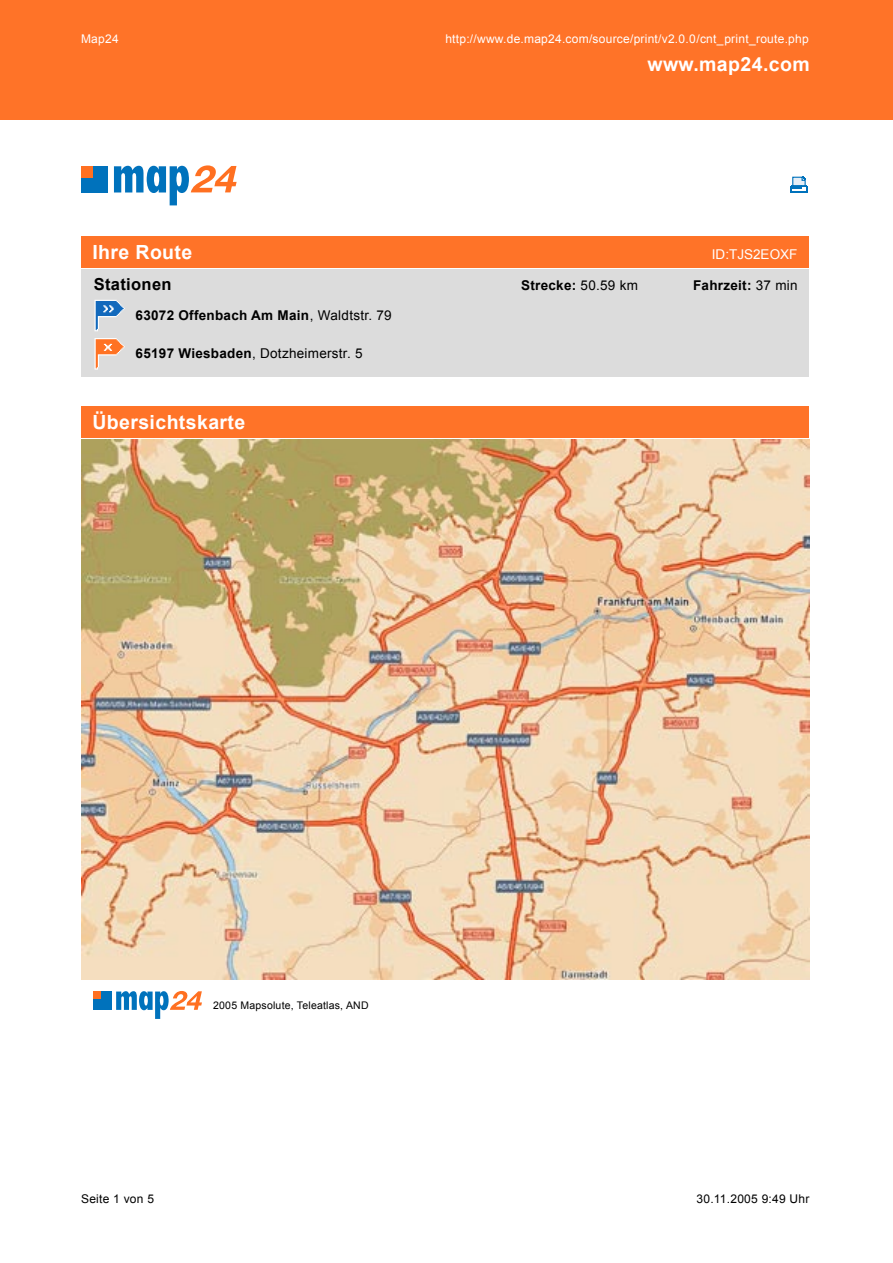
<style>
.page{position:relative;width:893px;height:1263px;background:#fff}
.page>*{position:absolute;margin:0;border:0;box-sizing:border-box;transform-origin:0 0}
.t1{font:700 19.5px "Arial";letter-spacing:.02em;color:#fff}
.t2{font:700 16.5px "Arial";letter-spacing:.02em;color:#000}
.t3{font:700 13.5px "Arial";letter-spacing:.02em;color:#000}
.t4{font:13.5px "Arial";letter-spacing:.02em;color:#000}
.t5{font:13.5px "Arial";color:#fff}
.t6{font:12px "Arial";letter-spacing:.02em;color:#fff}
.t7{font:12px "Arial";letter-spacing:.02em;color:#000}
.t8{font:10.5px "Arial";letter-spacing:.02em;color:#000}
.s1{font-weight:400}
.s2{font-weight:700}
</style>
<div class="page">
<div style="left:0;top:0;width:892px;height:120px;background:#ff7328"></div>
<div style="left:81px;top:236px;width:728px;height:32px;background:#ff7328"></div>
<div style="left:81px;top:407px;width:728px;height:31px;background:#ff7328"></div>
<div style="left:81px;top:269px;width:728px;height:108px;background:#dcdcdc"></div>
<img style="left:81px;top:439px;width:728px;height:540px">
<div style="left:93px;top:991px;width:18px;height:19px;background:#0072bc"></div>
<div style="left:93px;top:991px;width:8px;height:8px;background:#ff7021"></div>
<svg style="left:116px;top:991px;width:86px;height:28px"></svg>
<svg style="left:94px;top:338px;width:31px;height:32px"></svg>
<svg style="left:94px;top:300px;width:31px;height:31px"></svg>
<div style="left:81px;top:166px;width:26px;height:26px;background:#0072bc"></div>
<div style="left:81px;top:166px;width:11px;height:11px;background:#ff7021"></div>
<svg style="left:114px;top:165px;width:122px;height:40px"></svg>
<div style="left:789px;top:186px;width:18px;height:7px;background:#0072bc"></div>
<svg style="left:791px;top:176px;width:15px;height:15px"></svg>
<p class="t6" style="left:81px;top:32px;width:39px">Map24</p>
<p class="t6" style="left:445px;top:32px;width:365px">http://www.de.map24.com/source/print/v2.0.0/cnt_print_route.php</p>
<h1 class="t1" style="left:647px;top:53px;width:164px">www.map24.com</h1>
<h1 class="t1" style="left:92px;top:241px;width:101px">Ihre Route</h1>
<p class="t5" style="left:711px;top:247px;width:87px">ID:TJS2EOXF</p>
<h2 class="t2" style="left:94px;top:275px;width:79px">Stationen</h2>
<p class="t3" style="left:521px;top:277px;width:118px">Strecke: <span class="s1">50.59 km</span></p>
<p class="t3" style="left:693px;top:277px;width:106px">Fahrzeit: <span class="s1">37 min</span></p>
<p class="t3" style="left:136px;top:308px;width:258px">63072 Offenbach Am Main<span class="s1">, Waldtstr. 79</span></p>
<p class="t4" style="left:136px;top:346px;width:228px"><span class="s2">65197 Wiesbaden</span>, Dotzheimerstr. 5</p>
<h1 class="t1" style="left:92px;top:412px;width:154px">Übersichtskarte</h1>
<p class="t8" style="left:213px;top:1000px;width:157px">2005 Mapsolute, Teleatlas, AND</p>
<p class="t7" style="left:81px;top:1192px;width:74px">Seite 1 von 5</p>
<p class="t7" style="left:696px;top:1192px;width:114px">30.11.2005 9:49 Uhr</p>
</div>
